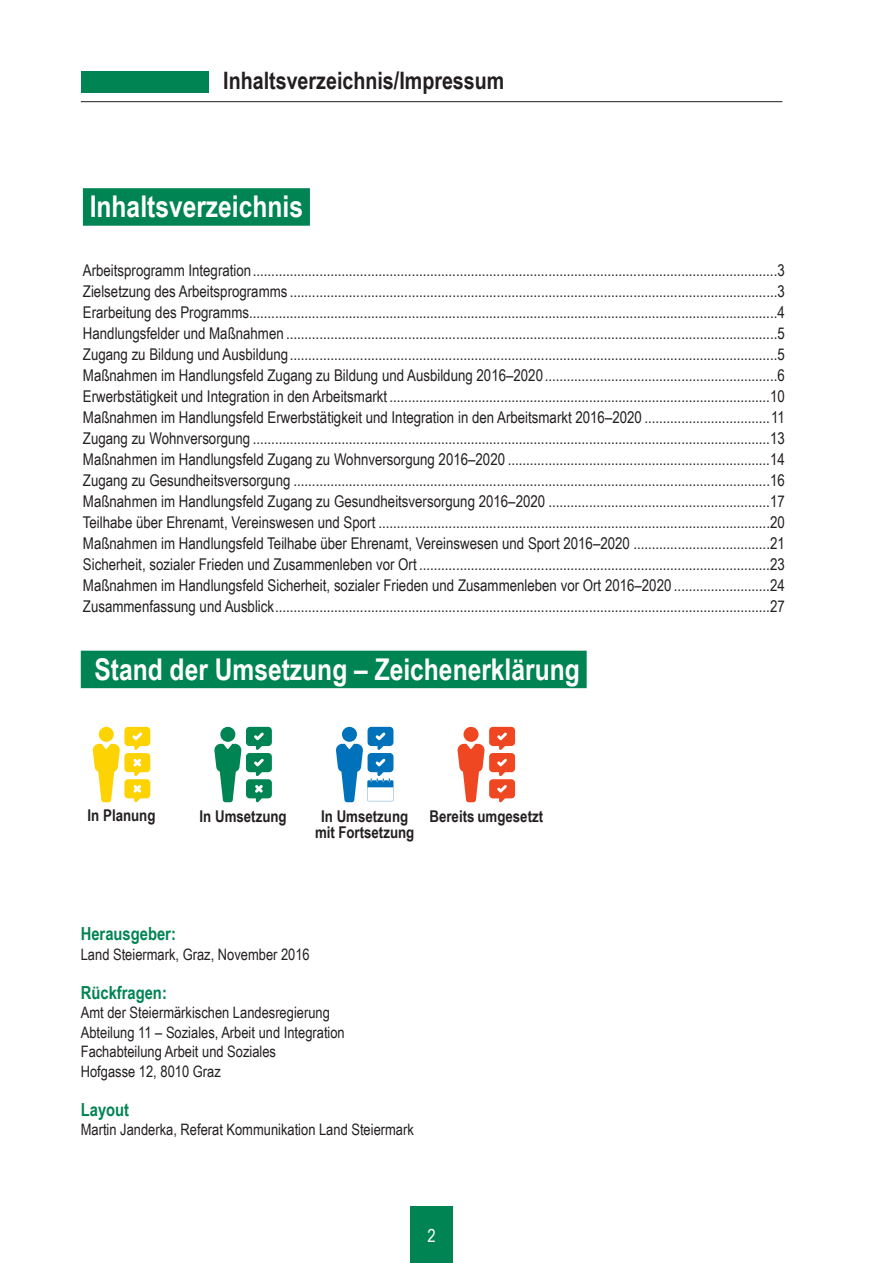
<style>
.page{position:relative;width:893px;height:1263px;background:#fff}
.page>*{position:absolute;margin:0;border:0;box-sizing:border-box;transform-origin:0 0}
.t1{font:700 30px "Arial Narrow";color:#fff}
.t2{font:700 24px "Arial Narrow";color:#231f20}
.t3{font:700 18px "Arial Narrow";color:#008454}
.t4{font:18px "Arial Narrow";color:#fff}
.t5{font:16.2px/21px "Arial Narrow";color:#231f20;text-align:justify}
.t6{font:700 16.2px "Arial Narrow";color:#231f20}
.t7{font:15.75px/19.5px "Arial Narrow";color:#231f20}
</style>
<div class="page">
<div style="left:81px;top:71px;width:127px;height:22px;background:#008454"></div>
<hr style="left:81px;top:101px;width:701px;height:1px;background:#231f20">
<div style="left:410px;top:1206px;width:43px;height:57px;background:#008454"></div>
<svg style="left:92px;top:727px;width:58px;height:75px"></svg>
<div style="left:83px;top:188px;width:227px;height:38px;background:#008454"></div>
<div style="left:81px;top:651px;width:506px;height:37px;background:#008454"></div>
<svg style="left:214px;top:727px;width:58px;height:75px"></svg>
<svg style="left:457px;top:727px;width:58px;height:75px"></svg>
<svg style="left:336px;top:727px;width:57px;height:75px"></svg>
<h2 class="t2" style="left:223px;top:62px;width:283px">Inhaltsverzeichnis/Impressum</h2>
<h1 class="t1" style="left:90px;top:184px;width:215px">Inhaltsverzeichnis</h1>
<p class="t5" style="left:83px;top:259px;width:704px">Arbeitsprogramm Integration..............................................................................................................................................3<br>Zielsetzung des Arbeitsprogramms ....................................................................................................................................3<br>Erarbeitung des Programms...............................................................................................................................................4<br>Handlungsfelder und Maßnahmen .....................................................................................................................................5<br>Zugang zu Bildung und Ausbildung....................................................................................................................................5<br>Maßnahmen im Handlungsfeld Zugang zu Bildung und Ausbildung 2016–2020...............................................................6<br>Erwerbstätigkeit und Integration in den Arbeitsmarkt .......................................................................................................10<br>Maßnahmen im Handlungsfeld Erwerbstätigkeit und Integration in den Arbeitsmarkt 2016–2020 ..................................11<br>Zugang zu Wohnversorgung ............................................................................................................................................13<br>Maßnahmen im Handlungsfeld Zugang zu Wohnversorgung 2016–2020 .......................................................................14<br>Zugang zu Gesundheitsversorgung .................................................................................................................................16<br>Maßnahmen im Handlungsfeld Zugang zu Gesundheitsversorgung 2016–2020 ............................................................17<br>Teilhabe über Ehrenamt, Vereinswesen und Sport ..........................................................................................................20<br>Maßnahmen im Handlungsfeld Teilhabe über Ehrenamt, Vereinswesen und Sport 2016–2020 .....................................21<br>Sicherheit, sozialer Frieden und Zusammenleben vor Ort ...............................................................................................23<br>Maßnahmen im Handlungsfeld Sicherheit, sozialer Frieden und Zusammenleben vor Ort 2016–2020 ..........................24<br>Zusammenfassung und Ausblick......................................................................................................................................27</p>
<h1 class="t1" style="left:94px;top:647px;width:487px">Stand der Umsetzung – Zeichenerklärung</h1>
<p class="t6" style="left:88px;top:803px;width:69px">In Planung</p>
<p class="t6" style="left:200px;top:803px;width:89px">In Umsetzung</p>
<p class="t6" style="left:321px;top:803px;width:89px">In Umsetzung</p>
<p class="t6" style="left:429px;top:803px;width:115px">Bereits umgesetzt</p>
<p class="t6" style="left:315px;top:820px;width:101px">mit Fortsetzung</p>
<p class="t3" style="left:81px;top:920px;width:97px">Herausgeber:</p>
<p class="t7" style="left:81px;top:944px;width:230px">Land Steiermark, Graz, November 2016</p>
<p class="t3" style="left:81px;top:979px;width:88px">Rückfragen:</p>
<p class="t7" style="left:81px;top:1002px;width:266px">Amt der Steiermärkischen Landesregierung Abteilung 11 – Soziales, Arbeit und Integration Fachabteilung Arbeit und Soziales<br>Hofgasse 12, 8010 Graz</p>
<p class="t3" style="left:81px;top:1096px;width:50px">Layout</p>
<p class="t7" style="left:81px;top:1119px;width:335px">Martin Janderka, Referat Kommunikation Land Steiermark</p>
<p class="t4" style="left:427px;top:1222px;width:10px">2</p>
</div>
